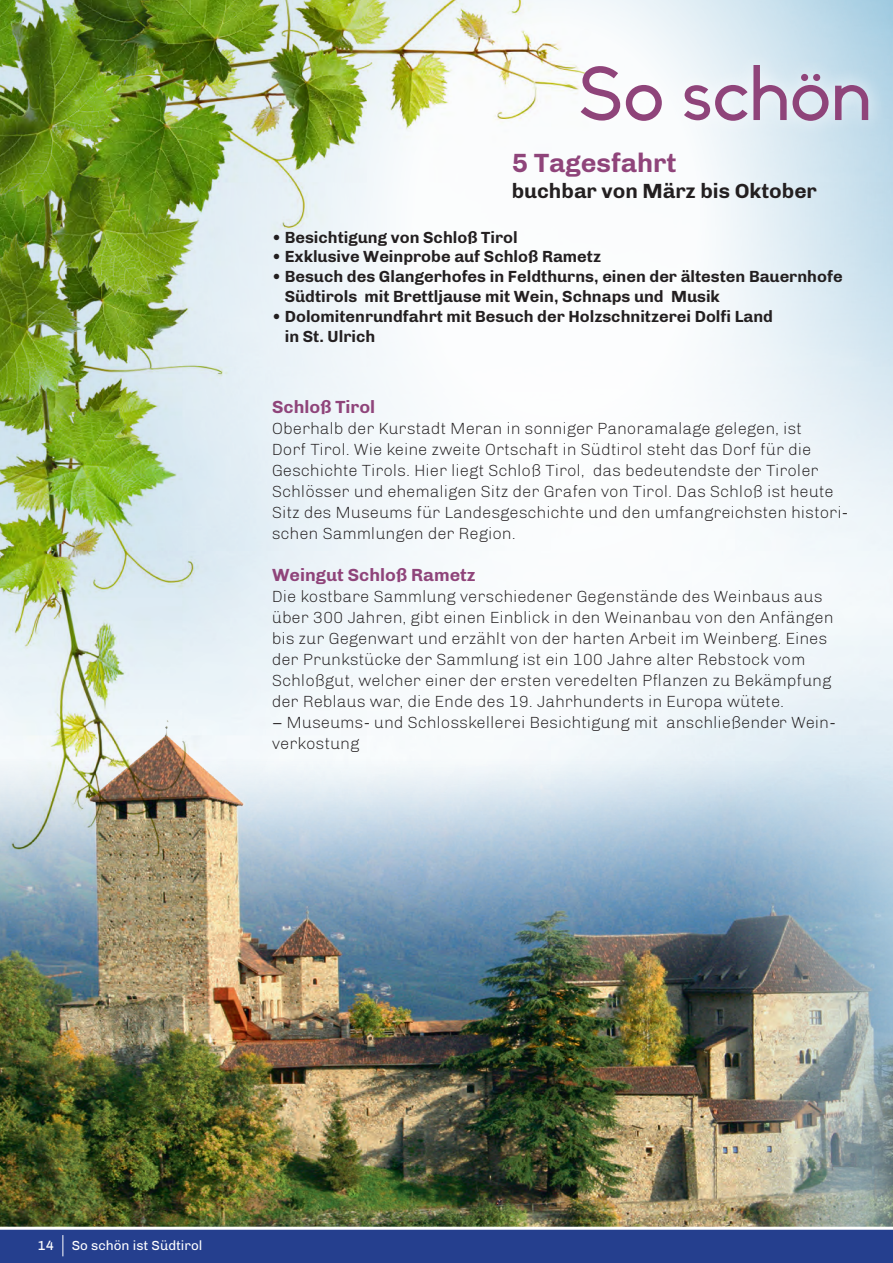
<style>
.page{position:relative;width:893px;height:1263px;background:#fff}
.page>*{position:absolute;margin:0;border:0;box-sizing:border-box;transform-origin:0 0}
.t1{font:75px "Biko";color:#8f447a}
.t2{font:700 27px "Arthur";color:#8f447a}
.t3{font:700 21px "Arthur";color:#231f20}
.t4{font:700 18px "Arthur";color:#8f447a}
.t5{font:300 16.5px/21px "Arthur";color:#231f20}
.t6{font:700 16.5px/19.8px "Arthur";color:#231f20}
.t7{font:13.5px "Arthur";color:#fff}
</style>
<div class="page">
<img style="left:0;top:609px;width:893px;height:618px">
<img style="left:0;top:0;width:784px;height:894px">
<img style="left:838px;top:1018px;width:55px;height:209px">
<svg style="left:565px;top:48px;width:328px;height:90px"></svg>
<div style="left:0;top:1229px;width:893px;height:34px;background:#253f8e"></div>
<svg style="left:63px;top:1235px;width:1px;height:21px"></svg>
<hr style="left:0;top:1227px;width:893px;height:3px;background:#fff">
<p class="t1" style="left:578px;top:52px;width:295px">So schön</p>
<p class="t2" style="left:512px;top:147px;width:166px">5 Tagesfahrt</p>
<p class="t3" style="left:512px;top:178px;width:307px">buchbar von März bis Oktober</p>
<p class="t6" style="left:272px;top:227px;width:247px">• Besichtigung von Schloß Tirol</p>
<p class="t6" style="left:272px;top:247px;width:330px">• Exklusive Weinprobe auf Schloß Rametz</p>
<p class="t6" style="left:285px;top:267px;width:559px;text-indent:-13px">• Besuch des Glangerhofes in Feldthurns, einen der ältesten Bauernhofe<br>Südtirols mit Brettljause mit Wein, Schnaps und Musik</p>
<p class="t6" style="left:285px;top:306px;width:490px;text-indent:-13px">• Dolomitenrundfahrt mit Besuch der Holzschnitzerei Dolfi Land in St. Ulrich</p>
<p class="t4" style="left:272px;top:396px;width:105px">Schloß Tirol</p>
<p class="t5" style="left:272px;top:418px;width:578px">Oberhalb der Kurstadt Meran in sonniger Panoramalage gelegen, ist<br>Dorf Tirol. Wie keine zweite Ortschaft in Südtirol steht das Dorf für die Geschichte Tirols. Hier liegt Schloß Tirol, das bedeutendste der Tiroler Schlösser und ehemaligen Sitz der Grafen von Tirol. Das Schloß ist heute Sitz des Museums für Landesgeschichte und den umfangreichsten histori&shy;schen Sammlungen der Region.</p>
<p class="t4" style="left:272px;top:564px;width:205px">Weingut Schloß Rametz</p>
<p class="t5" style="left:272px;top:586px;width:563px">Die kostbare Sammlung verschiedener Gegenstände des Weinbaus aus über 300 Jahren, gibt einen Einblick in den Weinanbau von den Anfängen bis zur Gegenwart und erzählt von der harten Arbeit im Weinberg. Eines der Prunkstücke der Sammlung ist ein 100 Jahre alter Rebstock vom Schloßgut, welcher einer der ersten veredelten Pflanzen zu Bekämpfung der Reblaus war, die Ende des 19. Jahrhunderts in Europa wütete.</p>
<p class="t5" style="left:272px;top:712px;width:565px">– Museums- und Schlosskellerei Besichtigung mit anschließender Wein&shy;verkostung</p>
<p class="t7" style="left:37px;top:1238px;width:18px">14</p>
<p class="t7" style="left:72px;top:1238px;width:132px">So schön ist Südtirol</p>
</div>
